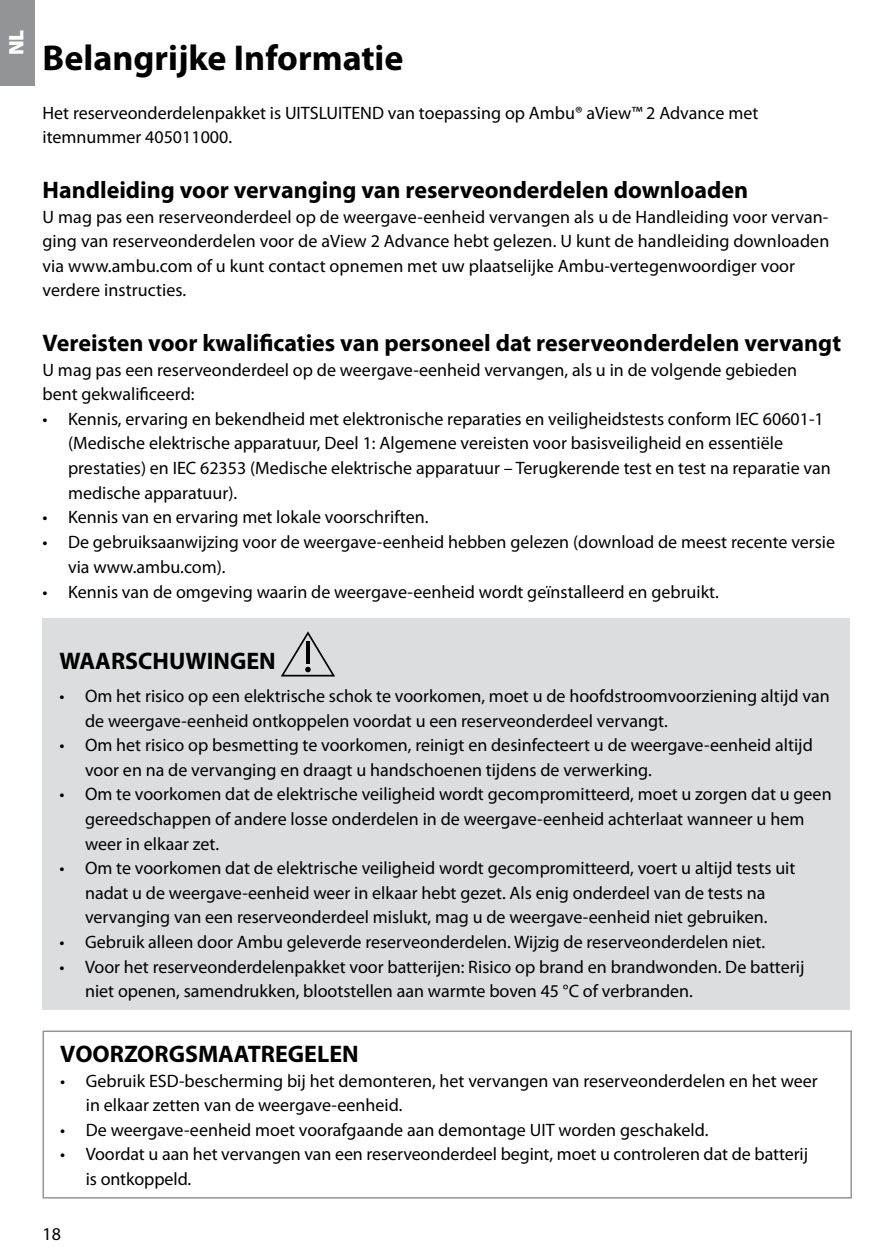
<style>
.page{position:relative;width:893px;height:1259px;background:#fff}
.page>*{position:absolute;margin:0;border:0;box-sizing:border-box;transform-origin:0 0}
.t1{font:700 36px "Myriad Pro";color:#000}
.t2{font:700 24px "Myriad Pro";color:#000}
.t3{font:900 21px "Myriad Pro";color:#fff}
.t4{font:18px/24.6px "Myriad Pro";color:#000}
</style>
<div class="page">
<div style="left:43px;top:618px;width:807px;height:392px;background:#dcddde"></div>
<svg style="left:281px;top:631px;width:54px;height:45px"></svg>
<hr style="left:43px;top:1030px;width:809px;height:2px;background:#939498">
<hr style="left:43px;top:1032px;width:1px;height:165px;background:#939498">
<hr style="left:850px;top:1032px;width:2px;height:165px;background:#939498">
<hr style="left:43px;top:1197px;width:809px;height:1px;background:#939498">
<div style="left:0;top:0;width:34px;height:85px;background:#939498"></div>
<p class="t3" style="left:4px;top:55px;width:27px;rotate:-90deg">NL</p>
<h1 class="t1" style="left:43px;top:34px;width:362px">Belangrijke Informatie</h1>
<p class="t4" style="left:43px;top:100px;width:717px">Het reserveonderdelenpakket is UITSLUITEND van toepassing op Ambu® aView™ 2 Advance met itemnummer 405011000.</p>
<h2 class="t2" style="left:43px;top:174px;width:707px">Handleiding voor vervanging van reserveonderdelen downloaden</h2>
<p class="t4" style="left:43px;top:204px;width:788px">U mag pas een reserveonderdeel op de weergave-eenheid vervangen als u de Handleiding voor vervan&shy;ging van reserveonderdelen voor de aView 2 Advance hebt gelezen. U kunt de handleiding downloaden via www.ambu.com of u kunt contact opnemen met uw plaatselijke Ambu-vertegenwoordiger voor verdere instructies.</p>
<h2 class="t2" style="left:43px;top:327px;width:800px">Vereisten voor kwalificaties van personeel dat reserveonderdelen vervangt</h2>
<p class="t4" style="left:43px;top:357px;width:756px">U mag pas een reserveonderdeel op de weergave-eenheid vervangen, als u in de volgende gebieden bent gekwalificeerd:</p>
<p class="t4" style="left:68px;top:406px;width:764px;text-indent:-26px">• Kennis, ervaring en bekendheid met elektronische reparaties en veiligheidstests conform IEC 60601-1 (Medische elektrische apparatuur, Deel 1: Algemene vereisten voor basisveiligheid en essentiële prestaties) en IEC 62353 (Medische elektrische apparatuur – Terugkerende test en test na reparatie van medische apparatuur).</p>
<p class="t4" style="left:43px;top:505px;width:387px">• Kennis van en ervaring met lokale voorschriften.</p>
<p class="t4" style="left:68px;top:529px;width:769px;text-indent:-26px">• De gebruiksaanwijzing voor de weergave-eenheid hebben gelezen (download de meest recente versie via www.ambu.com).</p>
<p class="t4" style="left:43px;top:579px;width:678px">• Kennis van de omgeving waarin de weergave-eenheid wordt geïnstalleerd en gebruikt.</p>
<h2 class="t2" style="left:60px;top:645px;width:218px">WAARSCHUWINGEN</h2>
<p class="t4" style="left:85px;top:683px;width:746px;text-indent:-26px">• Om het risico op een elektrische schok te voorkomen, moet u de hoofdstroomvoorziening altijd van de weergave-eenheid ontkoppelen voordat u een reserveonderdeel vervangt.</p>
<p class="t4" style="left:85px;top:732px;width:729px;text-indent:-26px">• Om het risico op besmetting te voorkomen, reinigt en desinfecteert u de weergave-eenheid altijd voor en na de vervanging en draagt u handschoenen tijdens de verwerking.</p>
<p class="t4" style="left:85px;top:782px;width:748px;text-indent:-26px">• Om te voorkomen dat de elektrische veiligheid wordt gecompromitteerd, moet u zorgen dat u geen gereedschappen of andere losse onderdelen in de weergave-eenheid achterlaat wanneer u hem weer in elkaar zet.</p>
<p class="t4" style="left:60px;top:855px;width:737px;text-align:center">• Om te voorkomen dat de elektrische veiligheid wordt gecompromitteerd, voert u altijd tests uit nadat u de weergave-eenheid weer in elkaar hebt gezet. Als enig onderdeel van de tests na vervanging van een reserveonderdeel mislukt, mag u de weergave-eenheid niet gebruiken.</p>
<p class="t4" style="left:60px;top:929px;width:707px">• Gebruik alleen door Ambu geleverde reserveonderdelen. Wijzig de reserveonderdelen niet.</p>
<p class="t4" style="left:85px;top:954px;width:721px;text-indent:-26px">• Voor het reserveonderdelenpakket voor batterijen: Risico op brand en brandwonden. De batterij niet openen, samendrukken, blootstellen aan warmte boven 45 °C of verbranden.</p>
<h2 class="t2" style="left:60px;top:1038px;width:300px">VOORZORGSMAATREGELEN</h2>
<p class="t4" style="left:86px;top:1068px;width:733px;text-indent:-26px">• Gebruik ESD-bescherming bij het demonteren, het vervangen van reserveonderdelen en het weer in elkaar zetten van de weergave-eenheid.</p>
<p class="t4" style="left:60px;top:1117px;width:650px">• De weergave-eenheid moet voorafgaande aan demontage UIT worden geschakeld.</p>
<p class="t4" style="left:86px;top:1141px;width:724px;text-indent:-26px">• Voordat u aan het vervangen van een reserveonderdeel begint, moet u controleren dat de batterij is ontkoppeld.</p>
<p class="t4" style="left:43px;top:1221px;width:20px">18</p>
</div>
